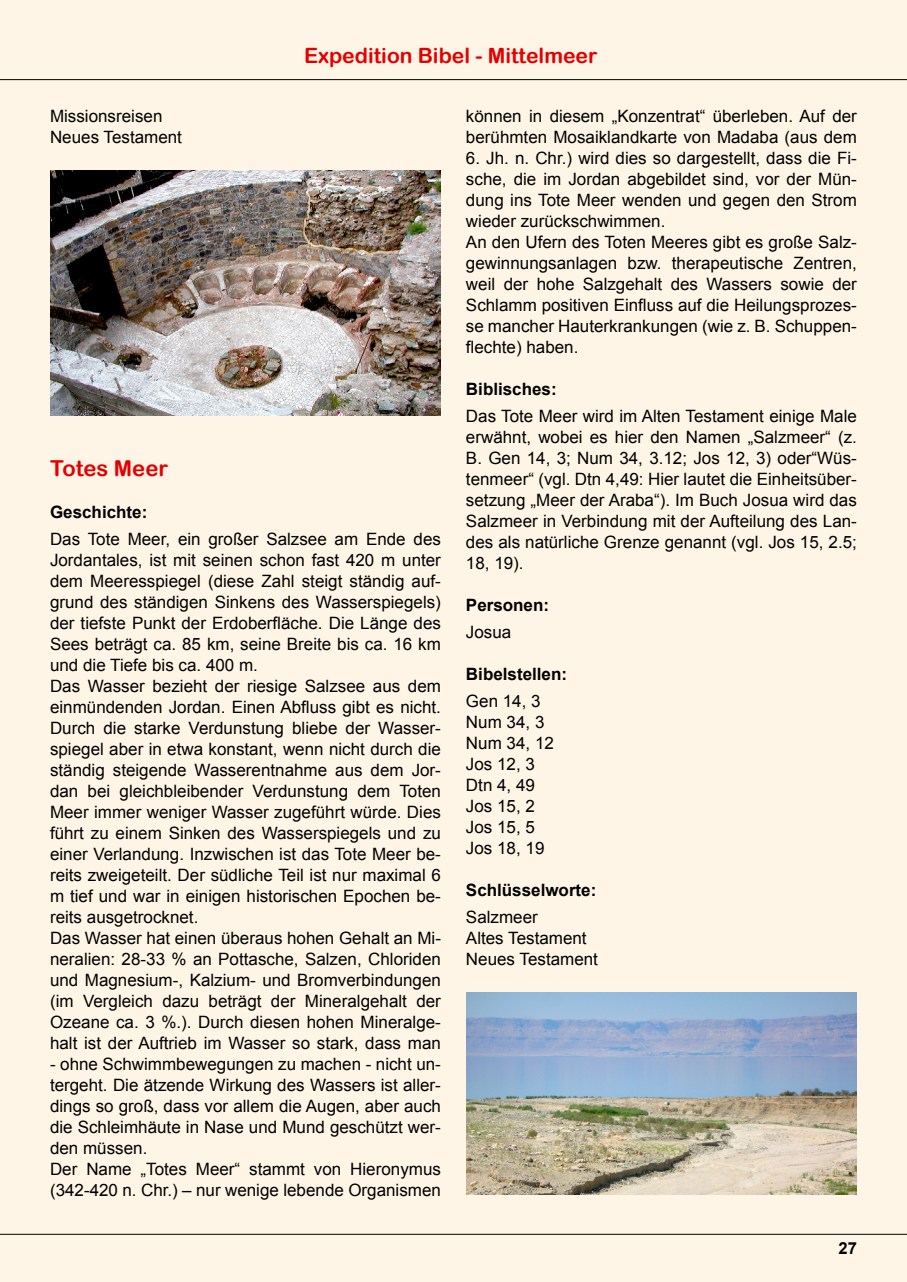
<style>
.page{position:relative;width:907px;height:1282px;background:#fff5e6}
.page>*{position:absolute;margin:0;border:0;box-sizing:border-box;transform-origin:0 0}
.t1{font:22px "Arial Rounded MT Bold";color:#e50000}
.t2{font:21.1px "Arial Rounded MT Bold";color:#e50000}
.t3{font:17px/21px "Arial";color:#000}
.t4{font:700 17px "Arial";color:#000}
.t5{font:700 16.6px "Arial";color:#000}
</style>
<div class="page">
<hr style="left:0;top:79px;width:907px;height:1px;background:#000">
<hr style="left:0;top:1234px;width:907px;height:1px;background:#000">
<img style="left:50px;top:171px;width:391px;height:245px">
<img style="left:466px;top:993px;width:391px;height:202px">
<p class="t2" style="left:304px;top:43px;width:295px">Expedition Bibel - Mittelmeer</p>
<p class="t3" style="left:50px;top:106px;width:133px">Missionsreisen<br>Neues Testament</p>
<p class="t1" style="left:50px;top:456px;width:120px">Totes Meer</p>
<p class="t4" style="left:50px;top:501px;width:99px">Geschichte:</p>
<p class="t3" style="left:50px;top:529px;width:392px">Das Tote Meer, ein großer Salzsee am Ende des Jordantales, ist mit seinen schon fast 420 m unter dem Meeresspiegel (diese Zahl steigt ständig auf&shy;grund des ständigen Sinkens des Wasserspiegels) der tiefste Punkt der Erdoberfläche. Die Länge des Sees beträgt ca. 85 km, seine Breite bis ca. 16 km und die Tiefe bis ca. 400 m.<br>Das Wasser bezieht der riesige Salzsee aus dem einmündenden Jordan. Einen Abfluss gibt es nicht.<br>Durch die starke Verdunstung bliebe der Wasser&shy;spiegel aber in etwa konstant, wenn nicht durch die ständig steigende Wasserentnahme aus dem Jor&shy;dan bei gleichbleibender Verdunstung dem Toten Meer immer weniger Wasser zugeführt würde. Dies führt zu einem Sinken des Wasserspiegels und zu einer Verlandung. Inzwischen ist das Tote Meer be&shy;reits zweigeteilt. Der südliche Teil ist nur maximal 6 m tief und war in einigen historischen Epochen be&shy;reits ausgetrocknet.<br>Das Wasser hat einen überaus hohen Gehalt an Mi&shy;neralien: 28-33 % an Pottasche, Salzen, Chloriden und Magnesium-, Kalzium- und Bromverbindungen (im Vergleich dazu beträgt der Mineralgehalt der Ozeane ca. 3 %.). Durch diesen hohen Mineralge&shy;halt ist der Auftrieb im Wasser so stark, dass man</p>
<p class="t3" style="left:50px;top:1054px;width:392px">- ohne Schwimmbewegungen zu machen - nicht un&shy;tergeht. Die ätzende Wirkung des Wassers ist aller&shy;dings so groß, dass vor allem die Augen, aber auch die Schleimhäute in Nase und Mund geschützt wer&shy;den müssen.<br>Der Name „Totes Meer“ stammt von Hieronymus (342-420 n. Chr.) – nur wenige lebende Organismen</p>
<p class="t3" style="left:466px;top:106px;width:392px">können in diesem „Konzentrat“ überleben. Auf der berühmten Mosaiklandkarte von Madaba (aus dem</p>
<p class="t3" style="left:466px;top:148px;width:392px">6. Jh. n. Chr.) wird dies so dargestellt, dass die Fi&shy;sche, die im Jordan abgebildet sind, vor der Mün&shy;dung ins Tote Meer wenden und gegen den Strom wieder zurückschwimmen.<br>An den Ufern des Toten Meeres gibt es große Salz&shy;gewinnungsanlagen bzw. therapeutische Zentren, weil der hohe Salzgehalt des Wassers sowie der Schlamm positiven Einfluss auf die Heilungsprozes&shy;se mancher Hauterkrankungen (wie z. B. Schuppen&shy;flechte) haben.</p>
<p class="t4" style="left:466px;top:378px;width:92px">Biblisches:</p>
<p class="t3" style="left:466px;top:406px;width:392px;text-align:justify">Das Tote Meer wird im Alten Testament einige Male erwähnt, wobei es hier den Namen „Salzmeer“ (z.<br>B. Gen 14, 3; Num 34, 3.12; Jos 12, 3) oder“Wüs&shy;tenmeer“ (vgl. Dtn 4,49: Hier lautet die Einheitsüber&shy;setzung „Meer der Araba“). Im Buch Josua wird das Salzmeer in Verbindung mit der Aufteilung des Lan&shy;des als natürliche Grenze genannt (vgl. Jos 15, 2.5; 18, 19).</p>
<p class="t4" style="left:466px;top:594px;width:85px">Personen:</p>
<p class="t3" style="left:466px;top:622px;width:47px">Josua</p>
<p class="t4" style="left:466px;top:663px;width:103px">Bibelstellen:</p>
<p class="t3" style="left:466px;top:691px;width:89px">Gen 14, 3<br>Num 34, 3<br>Num 34, 12<br>Jos 12, 3<br>Dtn 4, 49<br>Jos 15, 2<br>Jos 15, 5<br>Jos 18, 19</p>
<p class="t4" style="left:466px;top:879px;width:132px">Schlüsselworte:</p>
<p class="t3" style="left:466px;top:907px;width:133px">Salzmeer<br>Altes Testament<br>Neues Testament</p>
<p class="t5" style="left:838px;top:1237px;width:20px">27</p>
</div>
